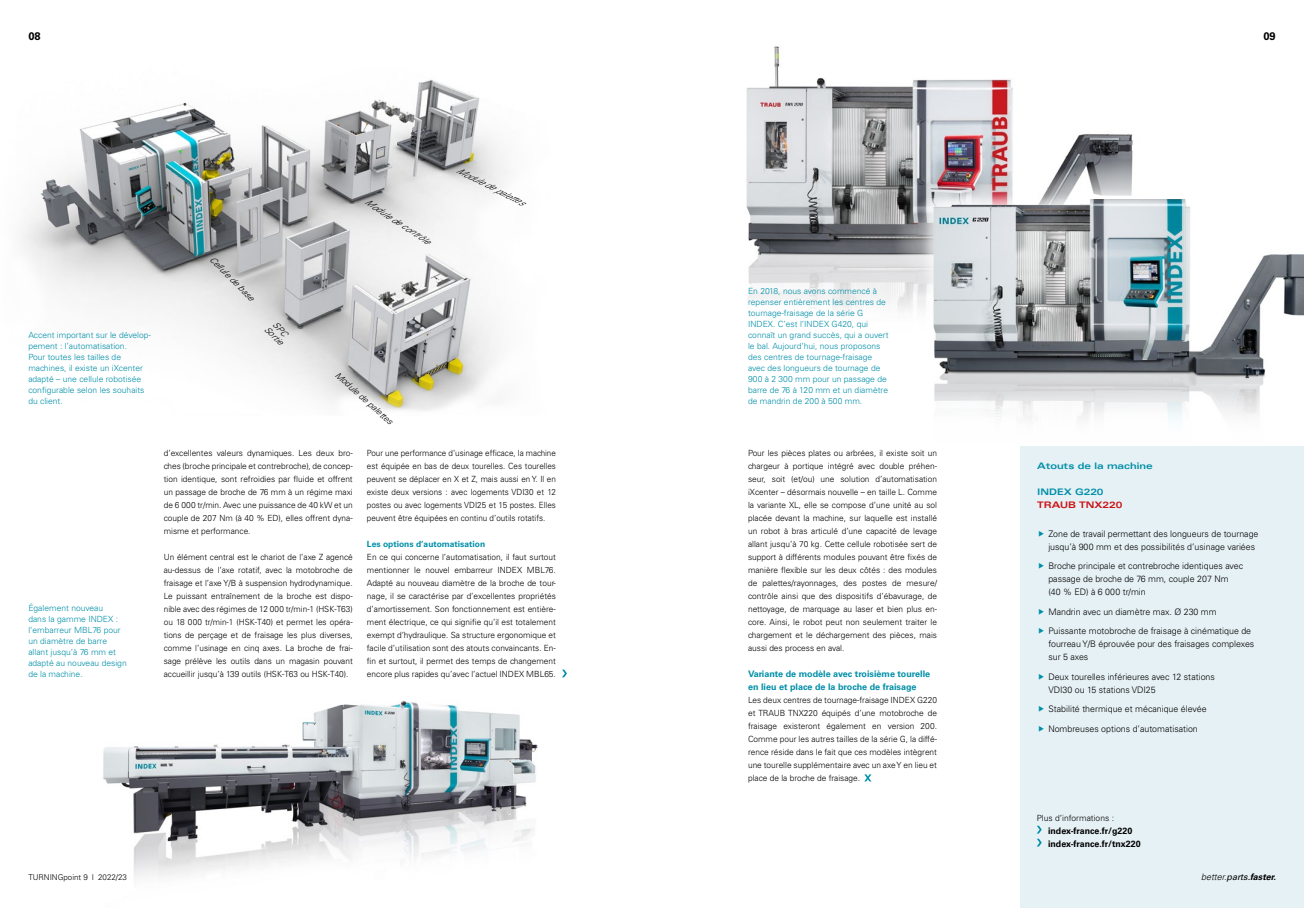
<style>
.page{position:relative;width:1304px;height:908px;background:#fff}
.page>*{position:absolute;margin:0;border:0;box-sizing:border-box;transform-origin:0 0}
.t1{font:700 11px "Univers";color:#000}
.t2{font:300 9px/13px "Univers";color:#000}
.t3{font:700 9px/13px "Univers";color:#008fa8}
.t4{font:700 9px/13px "Univers";color:#000}
.t5{font:700 expanded 9px "Univers";color:#008fa8}
.t6{font:italic 300 9px "Univers";color:#000}
.t7{font:700 expanded 9px "Univers";color:#cb1013}
.t8{font:italic 300 8.7px/9px "Univers";color:#000;text-align:center}
.t9{font:300 8.5px/13px "Univers";color:#000;text-align:justify}
.t10{font:300 8.5px/11px "Univers";color:#008fa8}
.t11{font:300 8.5px/13px "Univers";color:#000;text-align:justify;scale:.95 1}
.t12{font:700 8.5px "Univers";color:#008fa8}
.t13{font:300 8px "Univers";color:#000}
.s1{font-weight:400}
.s2{font-weight:700}
</style>
<div class="page">
<img style="left:746px;top:46px;width:387px;height:265px">
<img style="left:103px;top:700px;width:435px;height:178px">
<img style="left:22px;top:79px;width:486px;height:332px">
<img style="left:891px;top:153px;width:242px;height:138px">
<div style="left:920px;top:186px;width:384px;height:273px;background:#fff;opacity:.54"></div>
<img style="left:934px;top:199px;width:370px;height:247px">
<div style="left:1020px;top:446px;width:284px;height:461px;background:#e6f1f5"></div>
<svg style="left:1037px;top:825px;width:5px;height:21px"></svg>
<svg style="left:864px;top:774px;width:7px;height:7px"></svg>
<svg style="left:562px;top:669px;width:5px;height:8px"></svg>
<p class="t1" style="left:28px;top:29px;width:14px">08</p>
<p class="t1" style="left:1263px;top:29px;width:14px">09</p>
<p class="t10" style="left:28px;top:329px;width:124px">Accent important sur le dévelop&shy;pement : l’automatisation.<br>Pour toutes les tailles de machines, il existe un iXcenter adapté – une cellule robotisée configurable selon les souhaits du client.</p>
<p class="t10" style="left:28px;top:602px;width:100px">Également nouveau<br>dans la gamme INDEX : l’embarreur MBL76 pour un diamètre de barre allant jusqu’à 76 mm et adapté au nouveau design de la machine.</p>
<p class="t8" style="left:214px;top:254px;width:60px;rotate:45deg">Cellule de base</p>
<p class="t8" style="left:276px;top:318px;width:24px;rotate:45deg">SPC<br>Sortie</p>
<p class="t8" style="left:368px;top:197px;width:77px;rotate:33deg">Module de contrôle</p>
<p class="t8" style="left:459px;top:165px;width:76px;rotate:27deg">Module de palettes</p>
<p class="t8" style="left:340px;top:370px;width:76px;rotate:42deg">Module de palettes</p>
<p class="t9" style="left:164px;top:446px;width:190px">d’excellentes valeurs dynamiques. Les deux bro&shy;ches (broche principale et contrebroche), de concep&shy;tion identique, sont refroidies par fluide et offrent un passage de broche de 76 mm à un régime maxi de 6 000 tr/min. Avec une puissance de 40 kW et un couple de 207 Nm (à 40 % ED), elles offrent dyna&shy;misme et performance.</p>
<p class="t9" style="left:164px;top:550px;width:190px">Un élément central est le chariot de l’axe Z agencé au-dessus de l’axe rotatif, avec la motobroche de fraisage et l’axe Y/B à suspension hydrodynamique.<br>Le puissant entraînement de la broche est dispo&shy;nible avec des régimes de 12 000 tr/min-1 (HSK-T63) ou 18 000 tr/min-1 (HSK-T40) et permet les opéra&shy;tions de perçage et de fraisage les plus diverses, comme l’usinage en cinq axes. La broche de frai&shy;sage prélève les outils dans un magasin pouvant accueillir jusqu’à 139 outils (HSK-T63 ou HSK-T40).</p>
<p class="t11" style="left:367px;top:446px;width:200px">Pour une performance d’usinage efficace, la machine est équipée en bas de deux tourelles. Ces tourelles peuvent se déplacer en X et Z, mais aussi en Y. Il en existe deux versions : avec logements VDI30 et 12 postes ou avec logements VDI25 et 15 postes. Elles peuvent être équipées en continu d’outils rotatifs.</p>
<p class="t12" style="left:367px;top:539px;width:120px">Les options d’automatisation</p>
<p class="t9" style="left:367px;top:550px;width:190px">En ce qui concerne l’automatisation, il faut surtout mentionner le nouvel embarreur INDEX MBL76.<br>Adapté au nouveau diamètre de la broche de tour&shy;nage, il se caractérise par d’excellentes propriétés d’amortissement. Son fonctionnement est entière&shy;ment électrique, ce qui signifie qu’il est totalement exempt d’hydraulique. Sa structure ergonomique et facile d’utilisation sont des atouts convaincants. En&shy;fin et surtout, il permet des temps de changement encore plus rapides qu’avec l’actuel INDEX MBL65.</p>
<p class="t13" style="left:28px;top:872px;width:100px">TURNINGpoint 9 I 2022/23</p>
<p class="t10" style="left:748px;top:285px;width:142px">En 2018, nous avons commencé à repenser entièrement les centres de tournage-fraisage de la série G<br>INDEX. C’est l’INDEX G420, qui connaît un grand succès, qui a ouvert le bal. Aujourd’hui, nous proposons des centres de tournage-fraisage avec des longueurs de tournage de<br>900 à 2 300 mm pour un passage de barre de 76 à 120 mm et un diamètre de mandrin de 200 à 500 mm.</p>
<p class="t9" style="left:748px;top:446px;width:190px">Pour les pièces plates ou arbrées, il existe soit un chargeur à portique intégré avec double préhen&shy;seur, soit (et/ou) une solution d’automatisation iXcenter – désormais nouvelle – en taille L. Comme la variante XL, elle se compose d’une unité au sol placée devant la machine, sur laquelle est installé un robot à bras articulé d’une capacité de levage allant jusqu’à 70 kg. Cette cellule robotisée sert de support à différents modules pouvant être fixés de manière flexible sur les deux côtés : des modules de palettes/rayonnages, des postes de mesure/ contrôle ainsi que des dispositifs d’ébavurage, de nettoyage, de marquage au laser et bien plus en&shy;core. Ainsi, le robot peut non seulement traiter le chargement et le déchargement des pièces, mais aussi des process en aval.</p>
<p class="t3" style="left:748px;top:667px;width:184px">Variante de modèle avec troisième tourelle en lieu et place de la broche de fraisage</p>
<p class="t9" style="left:748px;top:693px;width:190px">Les deux centres de tournage-fraisage INDEX G220 et TRAUB TNX220 équipés d’une motobroche de fraisage existeront également en version 200.<br>Comme pour les autres tailles de la série G, la diffé&shy;rence réside dans le fait que ces modèles intègrent une tourelle supplémentaire avec un axe Y en lieu et place de la broche de fraisage.</p>
<p class="t5" style="left:1037px;top:460px;width:117px">Atouts de la machine</p>
<p class="t5" style="left:1037px;top:486px;width:68px">INDEX G220</p>
<p class="t7" style="left:1037px;top:499px;width:87px">TRAUB TNX220</p>
<p class="t2" style="left:1048px;top:527px;width:212px">Zone de travail permettant des longueurs de tournage jusqu’à 900 mm et des possibilités d’usinage variées</p>
<p class="t2" style="left:1048px;top:559px;width:196px">Broche principale et contrebroche identiques avec passage de broche de 76 mm, couple 207 Nm<br>(40 % ED) à 6 000 tr/min</p>
<p class="t2" style="left:1048px;top:601px;width:204px;line-height:19.5px">Mandrin avec un diamètre max. Ø 230 mm<br>Puissante motobroche de fraisage à cinématique de</p>
<p class="t2" style="left:1048px;top:637px;width:207px">fourreau Y/B éprouvée pour des fraisages complexes sur 5 axes</p>
<p class="t2" style="left:1048px;top:669px;width:168px">Deux tourelles inférieures avec 12 stations<br>VDI30 ou 15 stations VDI25</p>
<p class="t2" style="left:1048px;top:699px;width:160px;line-height:19.5px">Stabilité thermique et mécanique élevée<br>Nombreuses options d’automatisation</p>
<p class="t9" style="left:1037px;top:810px;width:79px">Plus d’informations :</p>
<p class="t4" style="left:1048px;top:823px;width:94px">index-france.fr/g220 index-france.fr/tnx220</p>
<p class="t6" style="left:1201px;top:871px;width:76px">better.<span class="s1">parts.</span><span class="s2">faster.</span></p>
</div>
